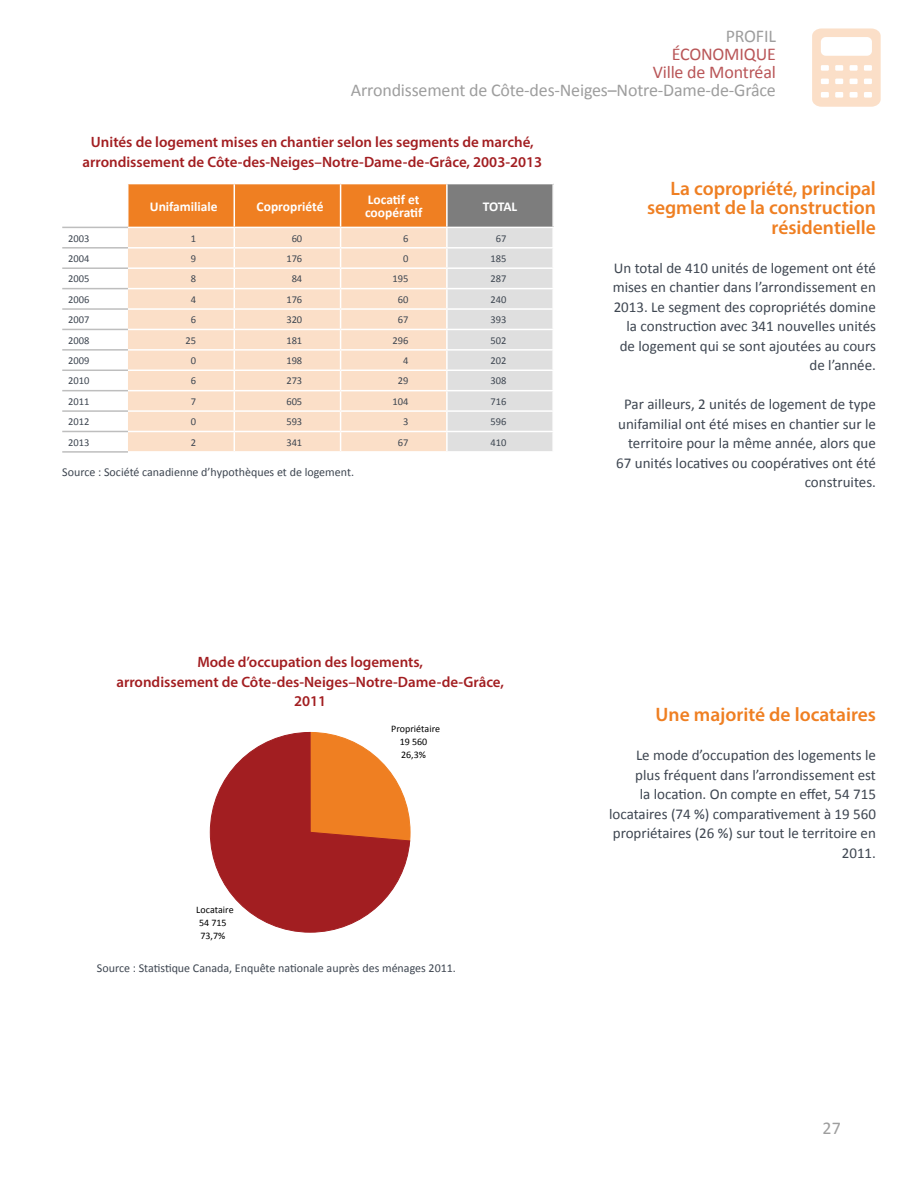
<style>
.page{position:relative;width:918px;height:1188px;background:#fff}
.page>*{position:absolute;margin:0;border:0;box-sizing:border-box;transform-origin:0 0}
.Exergue{font:600 19.5px/19.5px "Myriad Pro";color:#ef7f22;text-align:right}
.t1{font:18px "Calibri";letter-spacing:-.01em;color:#9e9e9e}
.t2{font:18px/18px "Calibri";letter-spacing:-.01em;color:#b95658;text-align:right}
.Texte_normal{font:15px/19.5px "Calibri";color:#3e4651;text-align:right}
.Titre_graphique__tab{font:600 15px/19.5px "Myriad Pro";color:#a21e21;text-align:center}
.t3{font:700 13.5px "Calibri";color:#fff}
.Source{font:12px "Calibri";color:#3e4651}
.t4{font:10.5px "Calibri";color:#3e4651}
.t5{font:10.05px/12.9px "Calibri";color:#000;text-align:center}
</style>
<div class="page">
<svg style="left:812px;top:28px;width:69px;height:79px"></svg>
<hr style="left:62px;top:390px;width:66px;height:1px;background:#bebebe">
<hr style="left:62px;top:410px;width:66px;height:2px;background:#bebebe">
<hr style="left:62px;top:431px;width:66px;height:1px;background:#bebebe">
<hr style="left:62px;top:451px;width:66px;height:2px;background:#bebebe">
<hr style="left:62px;top:247px;width:66px;height:2px;background:#bebebe">
<hr style="left:62px;top:267px;width:66px;height:2px;background:#bebebe">
<hr style="left:62px;top:288px;width:66px;height:1px;background:#bebebe">
<hr style="left:62px;top:308px;width:66px;height:2px;background:#bebebe">
<hr style="left:62px;top:329px;width:66px;height:1px;background:#bebebe">
<hr style="left:62px;top:349px;width:66px;height:2px;background:#bebebe">
<hr style="left:62px;top:370px;width:66px;height:1px;background:#bebebe">
<hr style="left:62px;top:227px;width:66px;height:1px;background:#bebebe">
<svg style="left:128px;top:184px;width:426px;height:268px;background:#efd2ba"></svg>
<hr style="left:447px;top:349px;width:107px;height:2px;background:#fff">
<hr style="left:447px;top:370px;width:107px;height:1px;background:#fff">
<hr style="left:340px;top:184px;width:1px;height:43px;background:#fff">
<hr style="left:446px;top:184px;width:2px;height:43px;background:#fff">
<svg style="left:210px;top:732px;width:201px;height:201px"></svg>
<p class="t1" style="left:726px;top:25px;width:52px">PROFIL</p>
<p class="t2" style="left:653px;top:45px;width:125px">ÉCONOMIQUE<br>Ville de Montréal</p>
<p class="t1" style="left:351px;top:79px;width:426px">Arrondissement de Côte-des-Neiges–Notre-Dame-de-Grâce</p>
<p class="Titre_graphique__tab" style="left:91px;top:132px;width:444px">Unités de logement mises en chantier selon les segments de marché,</p>
<p class="Titre_graphique__tab" style="left:83px;top:152px;width:461px">arrondissement de Côte-des-Neiges–Notre-Dame-de-Grâce, 2003-2013</p>
<p class="t3" style="left:150px;top:197px;width:69px">Unifamiliale</p>
<p class="t3" style="left:257px;top:197px;width:68px">Copropriété</p>
<p class="t3" style="left:368px;top:191px;width:53px">Locatif et</p>
<p class="t3" style="left:365px;top:204px;width:59px">coopératif</p>
<p class="t3" style="left:483px;top:197px;width:36px">TOTAL</p>
<p class="t4" style="left:68px;top:231px;width:23px">2003</p>
<p class="t4" style="left:191px;top:231px;width:7px">1</p>
<p class="t4" style="left:292px;top:231px;width:12px">60</p>
<p class="t4" style="left:403px;top:231px;width:7px">6</p>
<p class="t4" style="left:496px;top:231px;width:12px">67</p>
<p class="t4" style="left:68px;top:252px;width:23px">2004</p>
<p class="t4" style="left:191px;top:252px;width:7px">9</p>
<p class="t4" style="left:286px;top:252px;width:17px">176</p>
<p class="t4" style="left:403px;top:252px;width:7px">0</p>
<p class="t4" style="left:490px;top:252px;width:17px">185</p>
<p class="t4" style="left:68px;top:272px;width:23px">2005</p>
<p class="t4" style="left:191px;top:272px;width:7px">8</p>
<p class="t4" style="left:292px;top:272px;width:12px">84</p>
<p class="t4" style="left:393px;top:272px;width:17px">195</p>
<p class="t4" style="left:490px;top:272px;width:17px">287</p>
<p class="t4" style="left:68px;top:293px;width:23px">2006</p>
<p class="t4" style="left:191px;top:293px;width:7px">4</p>
<p class="t4" style="left:286px;top:293px;width:17px">176</p>
<p class="t4" style="left:398px;top:293px;width:12px">60</p>
<p class="t4" style="left:490px;top:293px;width:17px">240</p>
<p class="t4" style="left:68px;top:313px;width:23px">2007</p>
<p class="t4" style="left:191px;top:313px;width:7px">6</p>
<p class="t4" style="left:286px;top:313px;width:17px">320</p>
<p class="t4" style="left:398px;top:313px;width:12px">67</p>
<p class="t4" style="left:490px;top:313px;width:17px">393</p>
<p class="t4" style="left:68px;top:333px;width:23px">2008</p>
<p class="t4" style="left:185px;top:333px;width:12px">25</p>
<p class="t4" style="left:286px;top:333px;width:17px">181</p>
<p class="t4" style="left:393px;top:333px;width:17px">296</p>
<p class="t4" style="left:490px;top:333px;width:17px">502</p>
<p class="t4" style="left:68px;top:354px;width:23px">2009</p>
<p class="t4" style="left:191px;top:354px;width:7px">0</p>
<p class="t4" style="left:286px;top:354px;width:17px">198</p>
<p class="t4" style="left:403px;top:354px;width:7px">4</p>
<p class="t4" style="left:490px;top:354px;width:17px">202</p>
<p class="t4" style="left:68px;top:374px;width:23px">2010</p>
<p class="t4" style="left:191px;top:374px;width:7px">6</p>
<p class="t4" style="left:286px;top:374px;width:17px">273</p>
<p class="t4" style="left:398px;top:374px;width:12px">29</p>
<p class="t4" style="left:490px;top:374px;width:17px">308</p>
<p class="t4" style="left:68px;top:395px;width:23px">2011</p>
<p class="t4" style="left:191px;top:395px;width:7px">7</p>
<p class="t4" style="left:286px;top:395px;width:17px">605</p>
<p class="t4" style="left:393px;top:395px;width:17px">104</p>
<p class="t4" style="left:490px;top:395px;width:17px">716</p>
<p class="t4" style="left:68px;top:415px;width:23px">2012</p>
<p class="t4" style="left:191px;top:415px;width:7px">0</p>
<p class="t4" style="left:286px;top:415px;width:17px">593</p>
<p class="t4" style="left:403px;top:415px;width:7px">3</p>
<p class="t4" style="left:490px;top:415px;width:17px">596</p>
<p class="t4" style="left:68px;top:436px;width:23px">2013</p>
<p class="t4" style="left:191px;top:436px;width:7px">2</p>
<p class="t4" style="left:286px;top:436px;width:17px">341</p>
<p class="t4" style="left:398px;top:436px;width:12px">67</p>
<p class="t4" style="left:490px;top:436px;width:17px">410</p>
<p class="Source" style="left:62px;top:464px;width:293px">Source : Société canadienne d’hypothèques et de logement.</p>
<p class="Titre_graphique__tab" style="left:197px;top:652px;width:227px">Mode d’occupation des logements,</p>
<p class="Titre_graphique__tab" style="left:116px;top:671px;width:389px">arrondissement de Côte-des-Neiges–Notre-Dame-de-Grâce,<br>2011</p>
<p class="t5" style="left:196px;top:904px;width:39px;text-align:left">Locataire<br>54 715<br>73,7%</p>
<p class="t5" style="left:391px;top:722px;width:51px">Propriétaire<br>19 560<br>26,3%</p>
<p class="Source" style="left:97px;top:960px;width:361px">Source : Statistique Canada, Enquête nationale auprès des ménages 2011.</p>
<p class="Exergue" style="left:647px;top:178px;width:230px">La copropriété, principal segment de la construction résidentielle</p>
<p class="Texte_normal" style="left:613px;top:258px;width:265px">Un total de 410 unités de logement ont été mises en chantier dans l’arrondissement en 2013. Le segment des copropriétés domine la construction avec 341 nouvelles unités de logement qui se sont ajoutées au cours de l’année.</p>
<p class="Texte_normal" style="left:616px;top:394px;width:261px">Par ailleurs, 2 unités de logement de type unifamilial ont été mises en chantier sur le territoire pour la même année, alors que 67 unités locatives ou coopératives ont été construites.</p>
<p class="Exergue" style="left:656px;top:704px;width:222px">Une majorité de locataires</p>
<p class="Texte_normal" style="left:609px;top:745px;width:268px">Le mode d’occupation des logements le plus fréquent dans l’arrondissement est<br>la location. On compte en effet, 54 715 locataires (74 %) comparativement à 19 560 propriétaires (26 %) sur tout le territoire en 2011.</p>
<p class="t1" style="left:823px;top:1117px;width:20px">27</p>
</div>
